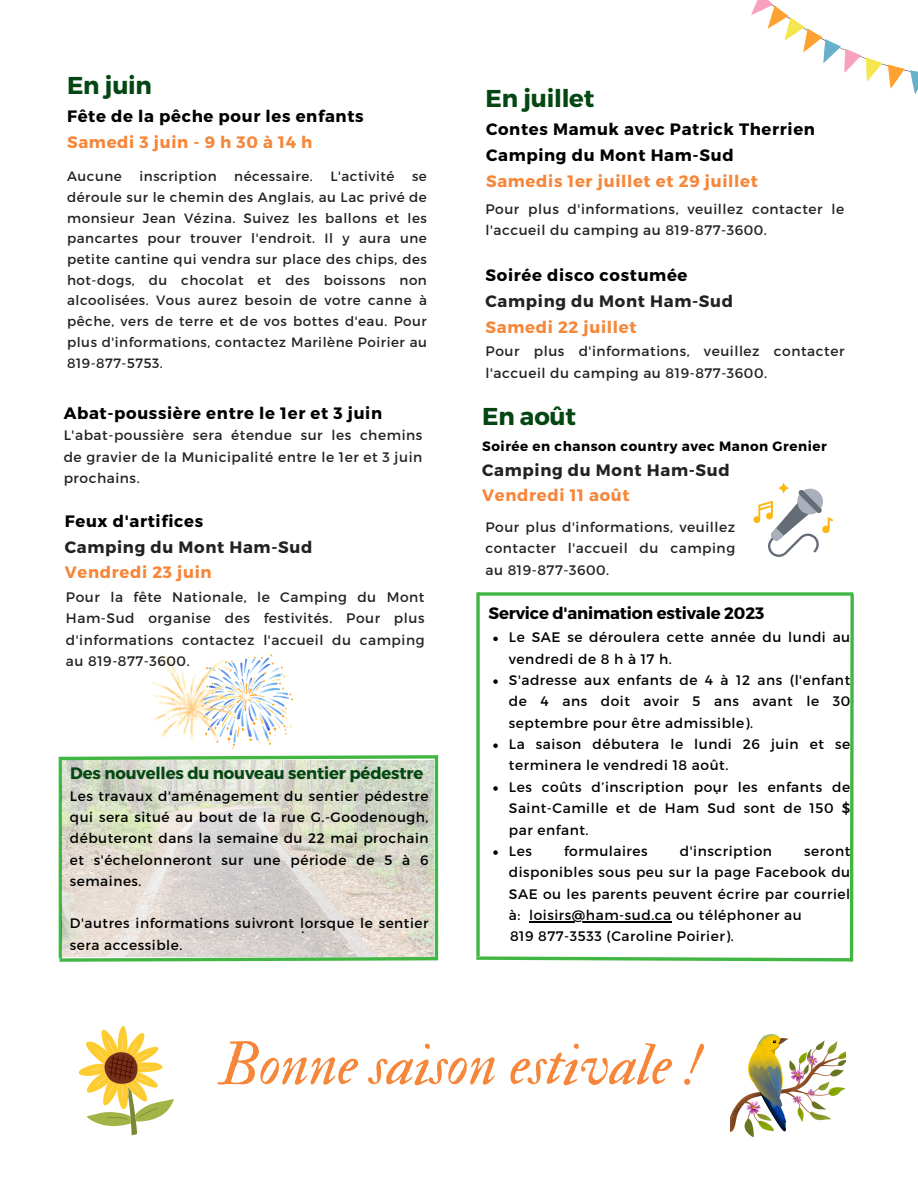
<style>
.page{position:relative;width:918px;height:1188px;background:#fff}
.page>*{position:absolute;margin:0;border:0;box-sizing:border-box;transform-origin:0 0}
.t1{font:60px "IM FELL Double Pica Italic";color:#f68639}
.t2{font:700 24.45px "Montserrat";letter-spacing:-.01em;color:#054712}
.t3{font:700 16.5px "Montserrat";letter-spacing:.04em;color:#000}
.t4{font:700 16.5px "Montserrat";letter-spacing:.04em;color:#f68639}
.t5{font:700 16.5px "Montserrat";letter-spacing:.04em;color:#222}
.t6{font:700 16.5px "Montserrat";letter-spacing:-.01em;color:#054712}
.t7{font:700 16.5px "Montserrat";letter-spacing:-.01em;color:#000}
.t8{font:13.8px/21.3px "Montserrat";letter-spacing:.04em;color:#000;text-align:justify}
.t9{font:13.8px/21.3px "Montserrat";letter-spacing:.04em;color:#222;text-align:justify}
.t10{font:13.5px/20.7px "Montserrat";letter-spacing:.04em;color:#222;text-align:justify}
.t11{font:700 13.5px "Montserrat";letter-spacing:.04em;color:#000}
</style>
<div class="page">
<svg style="left:58px;top:955px;width:381px;height:7px;background:#8fcf8e"></svg>
<svg style="left:58px;top:755px;width:381px;height:7px;background:#8ed08d"></svg>
<hr style="left:59px;top:757px;width:3px;height:201px;background:#42b643">
<hr style="left:435px;top:758px;width:3px;height:201px;background:#42b643">
<svg style="left:753px;top:482px;width:80px;height:75px"></svg>
<img style="left:730px;top:1035px;width:115px;height:102px">
<svg style="left:78px;top:1026px;width:96px;height:109px"></svg>
<svg style="left:751px;top:0;width:167px;height:94px"></svg>
<img style="left:62px;top:761px;width:371px;height:195px">
<img style="left:216px;top:654px;width:76px;height:95px">
<img style="left:152px;top:655px;width:88px;height:87px">
<svg style="left:476px;top:592px;width:378px;height:370px"></svg>
<hr style="left:529px;top:921px;width:143px;height:1px;background:#000">
<p class="t2" style="left:67px;top:70px;width:86px">En juin</p>
<p class="t3" style="left:67px;top:106px;width:298px">Fête de la pêche pour les enfants</p>
<p class="t4" style="left:67px;top:132px;width:247px">Samedi 3 juin - 9 h 30 à 14 h</p>
<p class="t10" style="left:67px;top:165px;width:56px">Aucune</p>
<p class="t10" style="left:140px;top:165px;width:79px">inscription</p>
<p class="t10" style="left:234px;top:165px;width:80px">nécessaire.</p>
<p class="t10" style="left:330px;top:165px;width:66px">L'activité</p>
<p class="t10" style="left:67px;top:165px;width:361px;text-indent:345px">se déroule sur le chemin des Anglais, au Lac privé de monsieur Jean Vézina. Suivez les ballons et les pancartes pour trouver l'endroit. Il y aura une petite cantine qui vendra sur place des chips, des hot-dogs, du chocolat et des boissons non alcoolisées. Vous aurez besoin de votre canne à pêche, vers de terre et de vos bottes d'eau. Pour plus d'informations, contactez Marilène Poirier au 819-877-5753.</p>
<p class="t3" style="left:64px;top:402px;width:320px">Abat-poussière entre le 1er et 3 juin</p>
<p class="t9" style="left:64px;top:424px;width:360px">L'abat-poussière sera étendue sur les chemins de gravier de la Municipalité entre le 1er et 3 juin prochains.</p>
<p class="t3" style="left:65px;top:510px;width:140px">Feux d'artifices</p>
<p class="t5" style="left:65px;top:536px;width:249px">Camping du Mont Ham-Sud</p>
<p class="t4" style="left:65px;top:562px;width:148px">Vendredi 23 juin</p>
<p class="t9" style="left:66px;top:586px;width:360px">Pour la fête Nationale, le Camping du Mont Ham-Sud organise des festivités. Pour plus d'informations contactez l'accueil du camping au 819-877-3600.</p>
<p class="t6" style="left:70px;top:762px;width:355px">Des nouvelles du nouveau sentier pédestre</p>
<p class="t8" style="left:70px;top:784px;width:360px">Les travaux d'aménagement du sentier pédestre qui sera situé au bout de la rue G.-Goodenough, débuteront dans la semaine du 22 mai prochain et s'échelonneront sur une période de 5 à 6 semaines.</p>
<p class="t8" style="left:70px;top:912px;width:360px">D'autres informations suivront lorsque le sentier sera accessible.</p>
<p class="t8" style="left:301px;top:917px;width:5px">.</p>
<p class="t2" style="left:486px;top:82px;width:110px">En juillet</p>
<p class="t3" style="left:486px;top:119px;width:330px">Contes Mamuk avec Patrick Therrien</p>
<p class="t3" style="left:486px;top:145px;width:249px">Camping du Mont Ham-Sud</p>
<p class="t4" style="left:486px;top:171px;width:273px">Samedis 1er juillet et 29 juillet</p>
<p class="t9" style="left:485px;top:197px;width:360px">Pour plus d'informations, veuillez contacter le l'accueil du camping au 819-877-3600.</p>
<p class="t3" style="left:486px;top:264px;width:203px">Soirée disco costumée</p>
<p class="t5" style="left:486px;top:290px;width:249px">Camping du Mont Ham-Sud</p>
<p class="t4" style="left:486px;top:316px;width:152px">Samedi 22 juillet</p>
<p class="t9" style="left:486px;top:340px;width:360px">Pour plus d'informations, veuillez contacter l'accueil du camping au 819-877-3600.</p>
<p class="t2" style="left:482px;top:400px;width:95px">En août</p>
<p class="t11" style="left:482px;top:437px;width:346px">Soirée en chanson country avec Manon Grenier</p>
<p class="t5" style="left:482px;top:459px;width:249px">Camping du Mont Ham-Sud</p>
<p class="t4" style="left:482px;top:485px;width:149px">Vendredi 11 août</p>
<p class="t9" style="left:485px;top:516px;width:251px">Pour plus d'informations, veuillez contacter l'accueil du camping au 819-877-3600.</p>
<p class="t7" style="left:489px;top:603px;width:277px">Service d'animation estivale 2023</p>
<p class="t8" style="left:509px;top:626px;width:343px">Le SAE se déroulera cette année du lundi au vendredi de 8 h à 17 h.</p>
<p class="t8" style="left:509px;top:669px;width:343px">S'adresse aux enfants de 4 à 12 ans (l'enfant de 4 ans doit avoir 5 ans avant le 30 septembre pour être admissible).</p>
<p class="t8" style="left:509px;top:733px;width:343px">La saison débutera le lundi 26 juin et se terminera le vendredi 18 août.</p>
<p class="t8" style="left:509px;top:776px;width:343px">Les coûts d’inscription pour les enfants de Saint-Camille et de Ham Sud sont de 150 $ par enfant.</p>
<p class="t8" style="left:509px;top:840px;width:25px">Les</p>
<p class="t8" style="left:564px;top:840px;width:85px">formulaires</p>
<p class="t8" style="left:680px;top:840px;width:94px">d'inscription</p>
<p class="t8" style="left:715px;top:778px;width:5px">.</p>
<p class="t8" style="left:509px;top:840px;width:343px;text-indent:295px">seront disponibles sous peu sur la page Facebook du SAE ou les parents peuvent écrire par courriel à: loisirs@ham-sud.ca ou téléphoner au</p>
<p class="t8" style="left:510px;top:925px;width:225px">819 877-3533 (Caroline Poirier).</p>
<p class="t1" style="left:220px;top:1028px;width:482px">Bonne saison estivale !</p>
</div>
